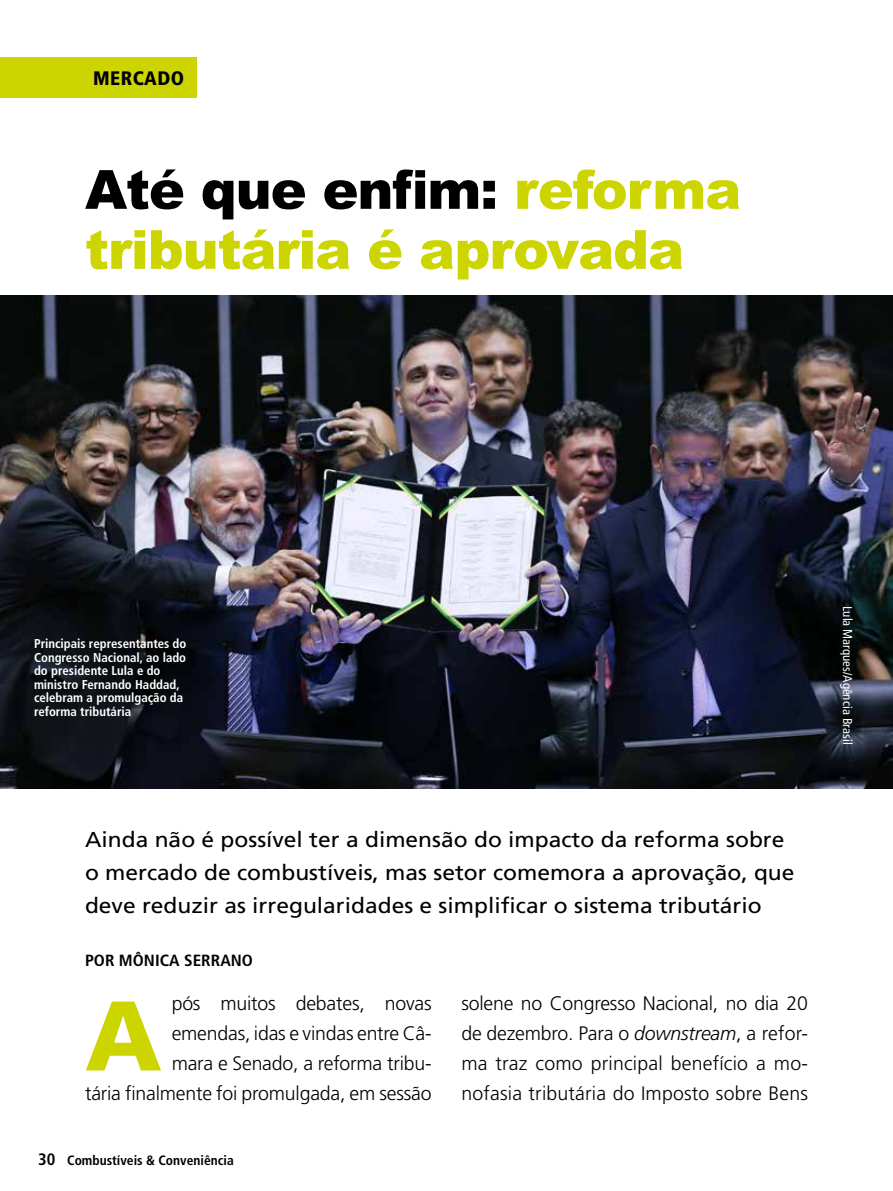
<style>
.page{position:relative;width:893px;height:1191px;background:#fff}
.page>*{position:absolute;margin:0;border:0;box-sizing:border-box;transform-origin:0 0}
.t1{font:900 98.7px "Frutiger";color:#cdd500}
.t2{font:900 54px/60px "Arial";letter-spacing:-.02em;color:#cdd500}
.t3{font:21.6px/33px "Frutiger";color:#000;scale:1.06 1}
.t4{font:300 19.5px/30px "Frutiger";letter-spacing:-.01em;color:#000;text-align:right}
.t5{font:900 condensed 19.5px "Frutiger";letter-spacing:.02em;color:#000}
.t6{font:700 condensed 16.2px "Frutiger";color:#000;scale:1.06 1}
.t7{font:700 condensed 13.5px "Frutiger";color:#000}
.t8{font:700 condensed 12.9px/13.5px "Frutiger";color:#fff}
.t9{font:condensed 12.9px "Frutiger";color:#fff}
.s1{color:#000}
.s2{font-style:italic}
.s3{font-size:16.5px}
</style>
<div class="page">
<div style="left:0;top:57px;width:197px;height:41px;background:#cdd500"></div>
<img style="left:0;top:296px;width:893px;height:493px">
<p class="t5" style="left:93px;top:66px;width:92px">MERCADO</p>
<h2 class="t2" style="left:85px;top:158px;width:658px"><span class="s1">Até que enfim:</span> reforma tributária é aprovada</h2>
<p class="t8" style="left:34px;top:637px;width:154px">Principais representantes do<br>Congresso Nacional, ao lado do presidente Lula e do ministro Fernando Haddad, celebram a promulgação da reforma tributária</p>
<p class="t9" style="left:855px;top:606px;width:140px;rotate:90deg">Lula Marques/Agência Brasil</p>
<p class="t3" style="left:85px;top:823px;width:671px">Ainda não é possível ter a dimensão do impacto da reforma sobre o mercado de combustíveis, mas setor comemora a aprovação, que deve reduzir as irregularidades e simplificar o sistema tributário</p>
<p class="t6" style="left:85px;top:950px;width:160px">POR MÔNICA SERRANO</p>
<p class="t4" style="left:85px;top:989px;width:348px">pós muitos debates, novas<br>emendas, idas e vindas entre Câ-<br>mara e Senado, a reforma tribu-<br>tária finalmente foi promulgada, em sessão</p>
<p class="t4" style="left:461px;top:989px;width:348px;text-align:justify">solene no Congresso Nacional, no dia 20 de dezembro. Para o <span class="s2">downstream</span>, a refor&shy;ma traz como principal benefício a mo&shy;nofasia tributária do Imposto sobre Bens</p>
<h1 class="t1" style="left:85px;top:976px;width:78px">A</h1>
<p class="t7" style="left:38px;top:1152px;width:197px"><span class="s3">30</span> Combustíveis &amp; Conveniência</p>
</div>
